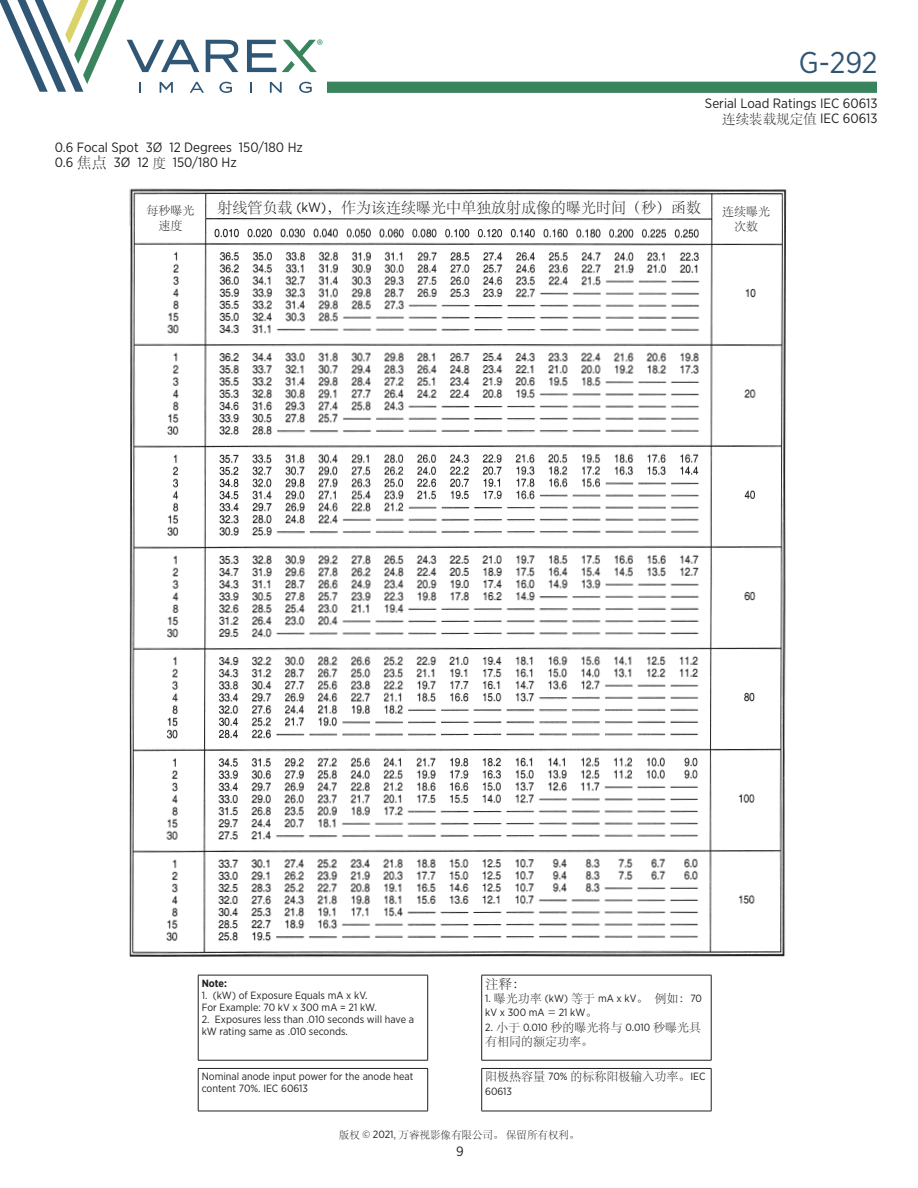
<style>
.page{position:relative;width:918px;height:1188px;background:#fff}
.page>*{position:absolute;margin:0;border:0;box-sizing:border-box;transform-origin:0 0}
.t1{font:30px "Gotham Narrow";color:#305676}
.t2{font:15px "ST Song";color:#231f20}
.t3{font:13.5px "Gotham Narrow";color:#231f20}
.t4{font:13.5px "ST Song";color:#231f20}
.t5{font:12.3px "Neutraface Text Book Alt";color:#0a8348}
.t6{font:12px "ST Song";color:#231f20}
.t7{font:10.5px/12px "Gotham Narrow";color:#231f20}
.t8{font:10.5px "ST Song";color:#231f20}
.t9{font:700 10.5px "Gotham Narrow";color:#231f20}
.s1{font-family:"ST Song"}
.s2{font-family:"ST Song";font-size:15px}
.s3{font-family:"Gotham Narrow";font-size:13.5px}
.s4{font-family:"ST Song";font-size:12px}
.s5{font-family:"Gotham Narrow";font-size:10.5px}
.s6{font-family:"Gotham Narrow"}
</style>
<div class="page">
<div style="left:327px;top:82px;width:550px;height:11px;background:#39835d"></div>
<svg style="left:0;top:0;width:317px;height:93px"></svg>
<img style="left:130px;top:188px;width:657px;height:770px">
<div style="left:140px;top:197px;width:61px;height:41px;background:#fff"></div>
<div style="left:716px;top:197px;width:61px;height:43px;background:#fff"></div>
<div style="left:212px;top:196px;width:495px;height:22px;background:#fff"></div>
<hr style="left:198px;top:975px;width:230px;height:1px;background:#231f20">
<hr style="left:198px;top:975px;width:1px;height:85px;background:#231f20">
<hr style="left:482px;top:975px;width:229px;height:1px;background:#231f20">
<hr style="left:711px;top:975px;width:1px;height:85px;background:#231f20">
<hr style="left:198px;top:1060px;width:230px;height:1px;background:#231f20">
<hr style="left:482px;top:1060px;width:229px;height:1px;background:#231f20">
<hr style="left:198px;top:1068px;width:230px;height:1px;background:#231f20">
<hr style="left:198px;top:1069px;width:1px;height:42px;background:#231f20">
<hr style="left:482px;top:1068px;width:229px;height:1px;background:#231f20">
<hr style="left:711px;top:1069px;width:1px;height:42px;background:#231f20">
<hr style="left:198px;top:1111px;width:230px;height:1px;background:#231f20">
<hr style="left:482px;top:1111px;width:229px;height:1px;background:#231f20">
<hr style="left:427px;top:975px;width:1px;height:85px;background:#231f20">
<hr style="left:481px;top:975px;width:1px;height:85px;background:#231f20">
<hr style="left:427px;top:1069px;width:1px;height:42px;background:#231f20">
<hr style="left:481px;top:1069px;width:1px;height:42px;background:#231f20">
<p class="t5" style="left:317px;top:36px;width:8px">®</p>
<h1 class="t1" style="left:799px;top:44px;width:80px">G-292</h1>
<p class="t3" style="left:705px;top:95px;width:174px">Serial Load Ratings IEC 60613</p>
<p class="t3" style="left:722px;top:110px;width:157px"><span class="s1">连续装载规定值</span> IEC 60613</p>
<p class="t3" style="left:55px;top:139px;width:250px">0.6 Focal Spot 3Ø 12 Degrees 150/180 Hz</p>
<p class="t3" style="left:55px;top:154px;width:184px">0.6 <span class="s2">焦点</span> 3Ø 12 <span class="s1">度</span> 150/180 Hz</p>
<p class="t6" style="left:147px;top:203px;width:49px">每秒曝光</p>
<p class="t6" style="left:159px;top:217px;width:25px">速度</p>
<p class="t2" style="left:218px;top:197px;width:485px">射线管负载 <span class="s3">(kW)</span>，作为该连续曝光中单独放射成像的曝光时间（秒）函数</p>
<p class="t6" style="left:722px;top:203px;width:49px">连续曝光</p>
<p class="t6" style="left:734px;top:218px;width:25px">次数</p>
<p class="t9" style="left:202px;top:977px;width:27px">Note:</p>
<p class="t7" style="left:202px;top:989px;width:167px">1. (kW) of Exposure Equals mA x kV.</p>
<p class="t7" style="left:202px;top:1001px;width:177px">For Example: 70 kV x 300 mA = 21 kW.</p>
<p class="t7" style="left:202px;top:1013px;width:214px">2. Exposures less than .010 seconds will have a kW rating same as .010 seconds.</p>
<p class="t4" style="left:485px;top:974px;width:42px">注释：</p>
<p class="t7" style="left:485px;top:991px;width:218px;line-height:14.4px">1. <span class="s4">曝光功率</span> (kW) <span class="s4">等于</span> mA x kV<span class="s4">。 例如：</span>70 kV x 300 mA <span class="s4">=</span> 21 kW<span class="s4">。</span></p>
<p class="t7" style="left:485px;top:1021px;width:218px">2. <span class="s4">小于</span> 0.010 <span class="s4">秒的曝光将与</span> 0.010 <span class="s4">秒曝光具</span></p>
<p class="t6" style="left:485px;top:1033px;width:109px">有相同的额定功率。</p>
<p class="t7" style="left:202px;top:1070px;width:213px">Nominal anode input power for the anode heat content 70%. IEC 60613</p>
<p class="t6" style="left:485px;top:1069px;width:222px">阳极热容量 <span class="s5">70%</span> 的标称阳极输入功率。<span class="s5">IEC</span></p>
<p class="t7" style="left:485px;top:1085px;width:28px">60613</p>
<p class="t8" style="left:339px;top:1127px;width:242px">版权 <span class="s6">© 2021</span>, 万睿视影像有限公司。 保留所有权利。</p>
<p class="t3" style="left:456px;top:1142px;width:9px">9</p>
</div>
